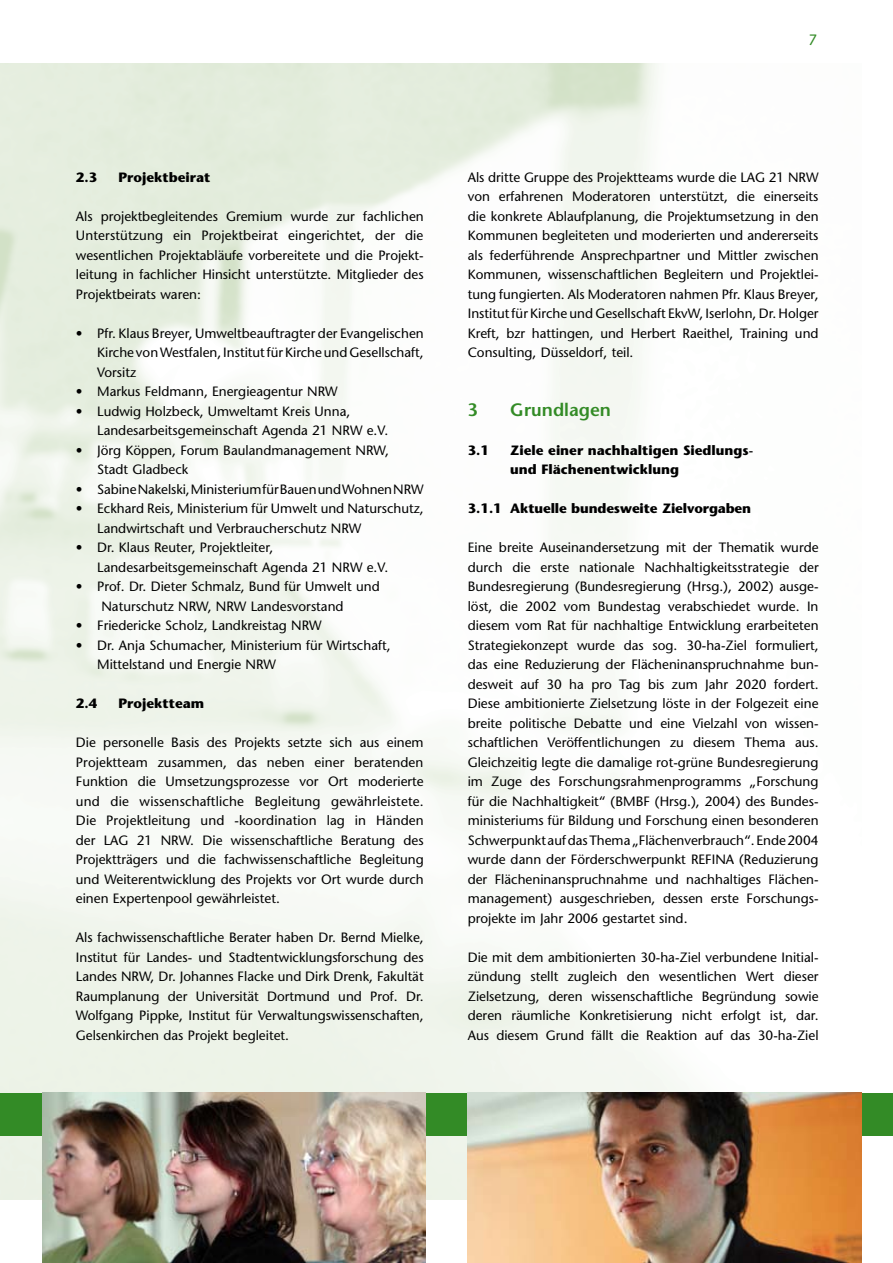
<style>
.page{position:relative;width:893px;height:1263px;background:#fff}
.page>*{position:absolute;margin:0;border:0;box-sizing:border-box;transform-origin:0 0}
.t1{font:600 18px "Stone Sans";color:#338b26}
.t2{font:13.5px/19.5px "Stone Sans";color:#000;text-align:justify}
.t3{font:700 13.5px/19.5px "Stone Sans";color:#000}
</style>
<div class="page">
<img style="left:0;top:64px;width:861px;height:1135px">
<div style="left:0;top:1093px;width:893px;height:42px;background:#338b26"></div>
<img style="left:43px;top:1093px;width:382px;height:170px">
<img style="left:468px;top:1093px;width:393px;height:170px">
<p class="t3" style="left:76px;top:167px;width:23px">2.3</p>
<p class="t3" style="left:118px;top:167px;width:93px">Projektbeirat</p>
<p class="t2" style="left:76px;top:206px;width:349px">Als projektbegleitendes Gremium wurde zur fachlichen Unterstützung ein Projektbeirat eingerichtet, der die wesentlichen Projektabläufe vorbereitete und die Projekt&shy;leitung in fachlicher Hinsicht unterstützte. Mitglieder des Projektbeirats waren:</p>
<p class="t2" style="left:97px;top:323px;width:328px;text-indent:-21px">• Pfr. Klaus Breyer, Umweltbeauftragter der Evangelischen Kirche von Westfalen, Institut für Kirche und Gesellschaft, Vorsitz</p>
<p class="t2" style="left:76px;top:382px;width:263px">• Markus Feldmann, Energieagentur NRW</p>
<p class="t2" style="left:97px;top:401px;width:293px;text-indent:-21px">• Ludwig Holzbeck, Umweltamt Kreis Unna,<br>Landesarbeitsgemeinschaft Agenda 21 NRW e.V.</p>
<p class="t2" style="left:97px;top:440px;width:293px;text-indent:-21px">• Jörg Köppen, Forum Baulandmanagement NRW,<br>Stadt Gladbeck</p>
<p class="t2" style="left:76px;top:479px;width:349px">• Sabine Nakelski, Ministerium für Bauen und Wohnen NRW</p>
<p class="t2" style="left:97px;top:499px;width:328px;text-indent:-21px">• Eckhard Reis, Ministerium für Umwelt und Naturschutz,<br>Landwirtschaft und Verbraucherschutz NRW</p>
<p class="t2" style="left:97px;top:538px;width:293px;text-indent:-21px">• Dr. Klaus Reuter, Projektleiter,<br>Landesarbeitsgemeinschaft Agenda 21 NRW e.V.</p>
<p class="t2" style="left:101px;top:577px;width:280px;text-indent:-26px">• Prof. Dr. Dieter Schmalz, Bund für Umwelt und<br>Naturschutz NRW, NRW Landesvorstand</p>
<p class="t2" style="left:76px;top:616px;width:247px">• Friedericke Scholz, Landkreistag NRW</p>
<p class="t2" style="left:97px;top:635px;width:295px;text-indent:-21px">• Dr. Anja Schumacher, Ministerium für Wirtschaft,<br>Mittelstand und Energie NRW</p>
<p class="t3" style="left:76px;top:694px;width:23px">2.4</p>
<p class="t3" style="left:118px;top:694px;width:87px">Projektteam</p>
<p class="t2" style="left:76px;top:733px;width:349px">Die personelle Basis des Projekts setzte sich aus einem Projektteam zusammen, das neben einer beratenden Funktion die Umsetzungsprozesse vor Ort moderierte und die wissenschaftliche Begleitung gewährleistete.<br>Die Projektleitung und -koordination lag in Händen der LAG 21 NRW. Die wissenschaftliche Beratung des Projektträgers und die fachwissenschaftliche Begleitung und Weiterentwicklung des Projekts vor Ort wurde durch einen Expertenpool gewährleistet.</p>
<p class="t2" style="left:76px;top:928px;width:349px">Als fachwissenschaftliche Berater haben Dr. Bernd Mielke, Institut für Landes- und Stadtentwicklungsforschung des Landes NRW, Dr. Johannes Flacke und Dirk Drenk, Fakultät Raumplanung der Universität Dortmund und Prof. Dr.<br>Wolfgang Pippke, Institut für Verwaltungswissenschaften, Gelsenkirchen das Projekt begleitet.</p>
<p class="t2" style="left:468px;top:167px;width:352px">Als dritte Gruppe des Projektteams wurde die LAG 21 NRW von erfahrenen Moderatoren unterstützt, die einerseits die konkrete Ablaufplanung, die Projektumsetzung in den Kommunen begleiteten und moderierten und andererseits als federführende Ansprechpartner und Mittler zwischen Kommunen, wissenschaftlichen Begleitern und Projektlei&shy;tung fungierten. Als Moderatoren nahmen Pfr. Klaus Breyer, Institut für Kirche und Gesellschaft EkvW, Iserlohn, Dr. Holger Kreft, bzr hattingen, und Herbert Raeithel, Training und Consulting, Düsseldorf, teil.</p>
<h1 class="t1" style="left:468px;top:399px;width:12px">3</h1>
<h1 class="t1" style="left:510px;top:399px;width:102px">Grundlagen</h1>
<p class="t3" style="left:468px;top:440px;width:23px">3.1</p>
<p class="t3" style="left:510px;top:440px;width:245px">Ziele einer nachhaltigen Siedlungs&shy;und Flächenentwicklung</p>
<p class="t3" style="left:468px;top:499px;width:285px">3.1.1 Aktuelle bundesweite Zielvorgaben</p>
<p class="t2" style="left:468px;top:538px;width:353px">Eine breite Auseinandersetzung mit der Thematik wurde durch die erste nationale Nachhaltigkeitsstrategie der Bundesregierung (Bundesregierung (Hrsg.), 2002) ausge&shy;löst, die 2002 vom Bundestag verabschiedet wurde. In diesem vom Rat für nachhaltige Entwicklung erarbeiteten Strategiekonzept wurde das sog. 30-ha-Ziel formuliert, das eine Reduzierung der Flächeninanspruchnahme bun&shy;desweit auf 30 ha pro Tag bis zum Jahr 2020 fordert.<br>Diese ambitionierte Zielsetzung löste in der Folgezeit eine breite politische Debatte und eine Vielzahl von wissen&shy;schaftlichen Veröffentlichungen zu diesem Thema aus.<br>Gleichzeitig legte die damalige rot-grüne Bundesregierung im Zuge des Forschungsrahmenprogramms „Forschung für die Nachhaltigkeit“ (BMBF (Hrsg.), 2004) des Bundes&shy;ministeriums für Bildung und Forschung einen besonderen Schwerpunkt auf das Thema „Flächenverbrauch“. Ende 2004 wurde dann der Förderschwerpunkt REFINA (Reduzierung der Flächeninanspruchnahme und nachhaltiges Flächen&shy;management) ausgeschrieben, dessen erste Forschungs&shy;projekte im Jahr 2006 gestartet sind.</p>
<p class="t2" style="left:468px;top:947px;width:352px">Die mit dem ambitionierten 30-ha-Ziel verbundene Initial&shy;zündung stellt zugleich den wesentlichen Wert dieser Zielsetzung, deren wissenschaftliche Begründung sowie deren räumliche Konkretisierung nicht erfolgt ist, dar.<br>Aus diesem Grund fällt die Reaktion auf das 30-ha-Ziel</p>
</div>
